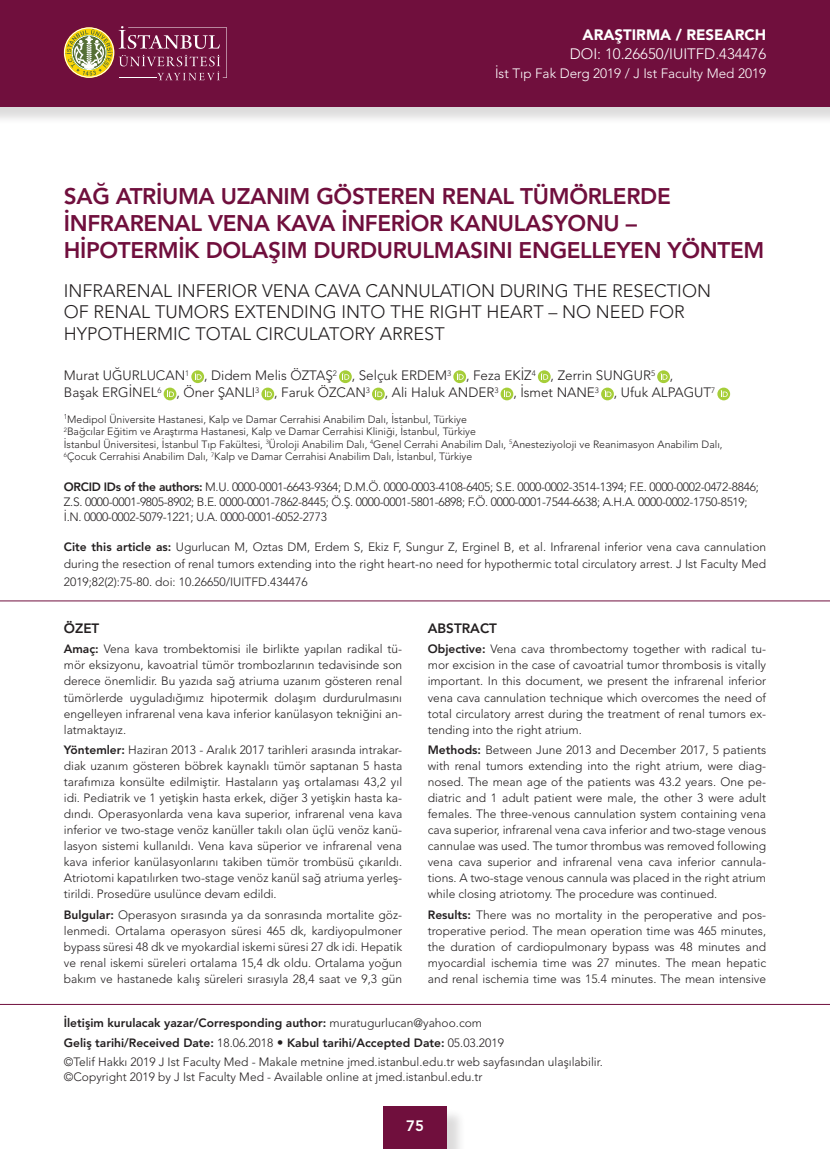
<style>
.page{position:relative;width:830px;height:1149px;background:#fff}
.page>*{position:absolute;margin:0;border:0;box-sizing:border-box;transform-origin:0 0}
.t1{font:800 22.5px/27px "Avenir LT Std";letter-spacing:-.015em;color:#700f3d}
.t2{font:300 18px/21.6px "Avenir LT Std";color:#231f20}
.t3{font:300 15px "Avenir LT Std";color:#fff}
.t4{font:900 15px "Avenir LT Std";color:#fff}
.t5{font:800 15px "Avenir LT Std";color:#fff}
.t6{font:300 13.5px/17.2px "Avenir LT Std";color:#231f20}
.t7{font:300 13.5px "Avenir LT Std";color:#fff}
.t8{font:800 13.5px "Avenir LT Std";color:#231f20}
.t9{font:300 12px/16px "Avenir LT Std";color:#231f20;text-align:justify}
.t10{font:300 12px/15px "Avenir LT Std";letter-spacing:-.025em;color:#231f20}
.t11{font:300 10.5px/12.6px "Avenir LT Std";color:#231f20}
.s1{font-weight:800}
.s2{font-family:"Futura Std"}
</style>
<div class="page">
<div style="left:385px;top:1108px;width:80px;height:40px;background:#231f20;opacity:.16"></div>
<div style="left:383px;top:1106px;width:63px;height:42px;background:#700f3d"></div>
<div style="left:0;top:0;width:829px;height:125px;background:#231f20;opacity:.16"></div>
<div style="left:0;top:0;width:829px;height:106px;background:#700f3d"></div>
<hr style="left:0;top:600px;width:415px;height:1px;background:#700f3d">
<hr style="left:415px;top:600px;width:414px;height:1px;background:#700f3d">
<svg style="left:64px;top:26px;width:163px;height:54px"></svg>
<svg style="left:191px;top:370px;width:13px;height:13px"></svg>
<svg style="left:195px;top:372px;width:6px;height:7px"></svg>
<svg style="left:339px;top:370px;width:12px;height:13px"></svg>
<svg style="left:342px;top:372px;width:7px;height:7px"></svg>
<svg style="left:453px;top:370px;width:13px;height:13px"></svg>
<svg style="left:456px;top:372px;width:7px;height:7px"></svg>
<svg style="left:537px;top:370px;width:13px;height:13px"></svg>
<svg style="left:541px;top:372px;width:7px;height:7px"></svg>
<svg style="left:656px;top:370px;width:13px;height:13px"></svg>
<svg style="left:660px;top:372px;width:7px;height:7px"></svg>
<svg style="left:163px;top:387px;width:13px;height:13px"></svg>
<svg style="left:167px;top:390px;width:7px;height:7px"></svg>
<svg style="left:261px;top:387px;width:13px;height:13px"></svg>
<svg style="left:265px;top:390px;width:6px;height:7px"></svg>
<svg style="left:372px;top:387px;width:12px;height:13px"></svg>
<svg style="left:375px;top:390px;width:7px;height:7px"></svg>
<svg style="left:500px;top:387px;width:13px;height:13px"></svg>
<svg style="left:503px;top:390px;width:7px;height:7px"></svg>
<svg style="left:600px;top:387px;width:13px;height:13px"></svg>
<svg style="left:604px;top:390px;width:7px;height:7px"></svg>
<svg style="left:717px;top:387px;width:12px;height:13px"></svg>
<svg style="left:720px;top:390px;width:7px;height:7px"></svg>
<hr style="left:0;top:1003px;width:829px;height:1px;background:#700f3d">
<p class="t4" style="left:582px;top:25px;width:185px">ARAŞTIRMA / RESEARCH</p>
<p class="t3" style="left:569px;top:45px;width:198px">DOI: 10.26650/IUITFD.434476</p>
<p class="t7" style="left:495px;top:65px;width:272px">İst Tıp Fak Derg 2019 / J Ist Faculty Med 2019</p>
<h1 class="t1" style="left:64px;top:182px;width:701px">SAĞ ATRİUMA UZANIM GÖSTEREN RENAL TÜMÖRLERDE<br>İNFRARENAL VENA KAVA İNFERİOR KANULASYONU –<br>HİPOTERMİK DOLAŞIM DURDURULMASINI ENGELLEYEN YÖNTEM</h1>
<h2 class="t2" style="left:64px;top:280px;width:648px">INFRARENAL INFERIOR VENA CAVA CANNULATION DURING THE RESECTION<br>OF RENAL TUMORS EXTENDING INTO THE RIGHT HEART – NO NEED FOR<br>HYPOTHERMIC TOTAL CIRCULATORY ARREST</h2>
<p class="t6" style="left:64px;top:366px;width:652px">Murat UĞURLUCAN<sup>1</sup> , Didem Melis ÖZTAŞ<sup>2</sup> , Selçuk ERDEM<sup>3</sup> , Feza EKİZ<sup>4</sup> , Zerrin SUNGUR<sup>5</sup> ,<br>Başak ERGİNEL<sup>6</sup> , Öner ŞANLI<sup>3</sup> , Faruk ÖZCAN<sup>3</sup> , Ali Haluk ANDER<sup>3</sup> , İsmet NANE<sup>3</sup> , Ufuk ALPAGUT<sup>7</sup></p>
<p class="t11" style="left:64px;top:412px;width:660px"><sup>1</sup>Medipol Üniversite Hastanesi, Kalp ve Damar Cerrahisi Anabilim Dalı, İstanbul, Türkiye<br><sup>2</sup>Bağcılar Eğitim ve Araştırma Hastanesi, Kalp ve Damar Cerrahisi Kliniği, İstanbul, Türkiye<br>İstanbul Üniversitesi, İstanbul Tıp Fakültesi, <sup>3</sup>Üroloji Anabilim Dalı, <sup>4</sup>Genel Cerrahi Anabilim Dalı, <sup>5</sup>Anesteziyoloji ve Reanimasyon Anabilim Dalı, <sup>6</sup>Çocuk Cerrahisi Anabilim Dalı, <sup>7</sup>Kalp ve Damar Cerrahisi Anabilim Dalı, İstanbul, Türkiye</p>
<p class="t10" style="left:64px;top:479px;width:696px"><span class="s1">ORCID IDs of the authors:</span> M.U. 0000-0001-6643-9364; D.M.Ö. 0000-0003-4108-6405; S.E. 0000-0002-3514-1394; F.E. 0000-0002-0472-8846;<br>Z.S. 0000-0001-9805-8902; B.E. 0000-0001-7862-8445; Ö.Ş. 0000-0001-5801-6898; F.Ö. 0000-0001-7544-6638; A.H.A. 0000-0002-1750-8519;<br>İ.N. 0000-0002-5079-1221; U.A. 0000-0001-6052-2773</p>
<p class="t9" style="left:64px;top:538px;width:703px;line-height:17.2px"><span class="s1">Cite this article as:</span> Ugurlucan M, Oztas DM, Erdem S, Ekiz F, Sungur Z, Erginel B, et al. Infrarenal inferior vena cava cannulation during the resection of renal tumors extending into the right heart-no need for hypothermic total circulatory arrest. J Ist Faculty Med 2019;82(2):75-80. doi: 10.26650/IUITFD.434476</p>
<p class="t8" style="left:64px;top:620px;width:37px">ÖZET</p>
<p class="t9" style="left:64px;top:641px;width:340px"><span class="s1">Amaç:</span> Vena kava trombektomisi ile birlikte yapılan radikal tü&shy;mör eksizyonu, kavoatrial tümör trombozlarının tedavisinde son derece önemlidir. Bu yazıda sağ atriuma uzanım gösteren renal tümörlerde uyguladığımız hipotermik dolaşım durdurulmasını engelleyen infrarenal vena kava inferior kanülasyon tekniğini an&shy;latmaktayız.</p>
<p class="t9" style="left:64px;top:741px;width:340px"><span class="s1">Yöntemler:</span> Haziran 2013 - Aralık 2017 tarihleri arasında intrakar&shy;diak uzanım gösteren böbrek kaynaklı tümör saptanan 5 hasta tarafımıza konsülte edilmiştir. Hastaların yaş ortalaması 43,2 yıl idi. Pediatrik ve 1 yetişkin hasta erkek, diğer 3 yetişkin hasta ka&shy;dındı. Operasyonlarda vena kava superior, infrarenal vena kava inferior ve two-stage venöz kanüller takılı olan üçlü venöz kanü&shy;lasyon sistemi kullanıldı. Vena kava süperior ve infrarenal vena kava inferior kanülasyonlarını takiben tümör trombüsü çıkarıldı.<br>Atriotomi kapatılırken two-stage venöz kanül sağ atriuma yerleş&shy;tirildi. Prosedüre usulünce devam edildi.</p>
<p class="t9" style="left:64px;top:906px;width:340px"><span class="s1">Bulgular:</span> Operasyon sırasında ya da sonrasında mortalite göz&shy;lenmedi. Ortalama operasyon süresi 465 dk, kardiyopulmoner bypass süresi 48 dk ve myokardial iskemi süresi 27 dk idi. Hepatik ve renal iskemi süreleri ortalama 15,4 dk oldu. Ortalama yoğun bakım ve hastanede kalış süreleri sırasıyla 28,4 saat ve 9,3 gün</p>
<p class="t8" style="left:427px;top:620px;width:71px">ABSTRACT</p>
<p class="t9" style="left:427px;top:641px;width:340px"><span class="s1">Objective:</span> Vena cava thrombectomy together with radical tu&shy;mor excision in the case of cavoatrial tumor thrombosis is vitally important. In this document, we present the infrarenal inferior vena cava cannulation technique which overcomes the need of total circulatory arrest during the treatment of renal tumors ex&shy;tending into the right atrium.</p>
<p class="t9" style="left:427px;top:741px;width:340px"><span class="s1">Methods:</span> Between June 2013 and December 2017, 5 patients with renal tumors extending into the right atrium, were diag&shy;nosed. The mean age of the patients was 43.2 years. One pe&shy;diatric and 1 adult patient were male, the other 3 were adult females. The three-venous cannulation system containing vena cava superior, infrarenal vena cava inferior and two-stage venous cannulae was used. The tumor thrombus was removed following vena cava superior and infrarenal vena cava inferior cannula&shy;tions. A two-stage venous cannula was placed in the right atrium while closing atriotomy. The procedure was continued.</p>
<p class="t9" style="left:427px;top:906px;width:340px"><span class="s1">Results:</span> There was no mortality in the peroperative and pos&shy;troperative period. The mean operation time was 465 minutes, the duration of cardiopulmonary bypass was 48 minutes and myocardial ischemia time was 27 minutes. The mean hepatic and renal ischemia time was 15.4 minutes. The mean intensive</p>
<p class="t9" style="left:64px;top:1013px;width:540px;line-height:19.2px;text-align:left"><span class="s1">İletişim kurulacak yazar/Corresponding author:</span> muratugurlucan@yahoo.com<br><span class="s1">Geliş tarihi/Received Date:</span> 18.06.2018 <span class="s2">•</span> <span class="s1">Kabul tarihi/Accepted Date:</span> 05.03.2019<br>©Telif Hakkı 2019 J Ist Faculty Med - Makale metnine jmed.istanbul.edu.tr web sayfasından ulaşılabilir.</p>
<p class="t9" style="left:64px;top:1068px;width:420px">©Copyright 2019 by J Ist Faculty Med - Available online at jmed.istanbul.edu.tr</p>
<p class="t5" style="left:406px;top:1115px;width:19px">75</p>
</div>
